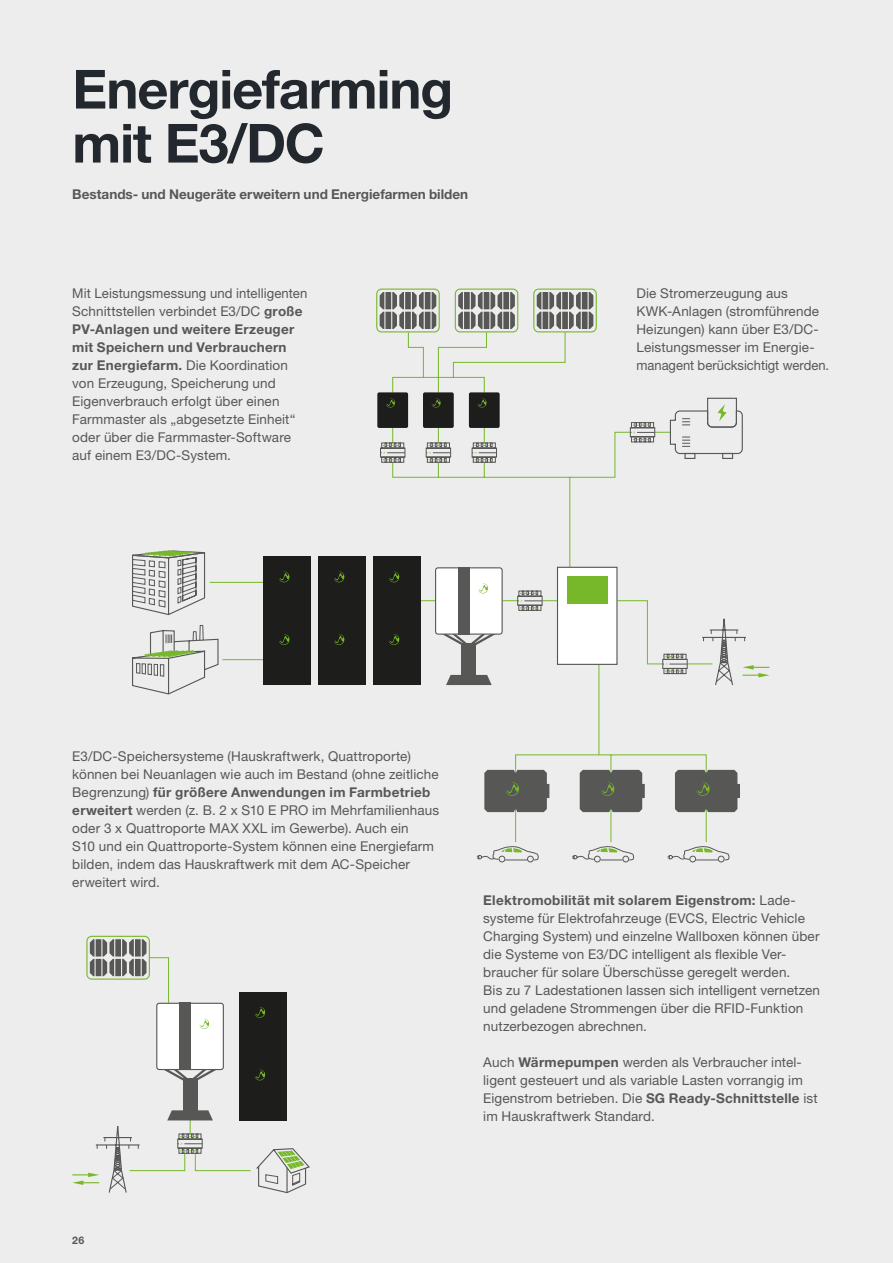
<style>
.page{position:relative;width:893px;height:1263px;background:#ededed}
.page>*{position:absolute;margin:0;border:0;box-sizing:border-box;transform-origin:0 0}
.e3dc_Headline_48pt_4{font:700 54px/54px "Helvetica Neue LT Pro";letter-spacing:-.02em;color:#22282e}
.e3dc_Copy_text_9pt_1{font:13.5px/18px "Helvetica Neue LT Pro";letter-spacing:.01em;color:#575756}
.e3dc_Subheadline_9pt{font:700 13.5px "Helvetica Neue LT Pro";color:#575756}
.t1{font:700 10.5px "Helvetica Neue LT Pro";color:#575756}
.s1{font-weight:700}
</style>
<div class="page">
<svg style="left:216px;top:332px;width:446px;height:353px"></svg>
<svg style="left:455px;top:289px;width:63px;height:43px"></svg>
<svg style="left:376px;top:289px;width:64px;height:43px"></svg>
<svg style="left:533px;top:289px;width:64px;height:43px"></svg>
<div style="left:377px;top:392px;width:31px;height:36px;background:#1d1d1b;border-radius:2px"></div>
<svg style="left:386px;top:398px;width:9px;height:10px"></svg>
<div style="left:423px;top:392px;width:31px;height:36px;background:#1d1d1b;border-radius:2px"></div>
<svg style="left:432px;top:398px;width:9px;height:10px"></svg>
<div style="left:469px;top:392px;width:31px;height:36px;background:#1d1d1b;border-radius:2px"></div>
<svg style="left:477px;top:398px;width:10px;height:10px"></svg>
<div style="left:373px;top:557px;width:47px;height:128px;background:#1d1d1b"></div>
<svg style="left:389px;top:571px;width:10px;height:11px"></svg>
<svg style="left:389px;top:634px;width:10px;height:11px"></svg>
<div style="left:318px;top:557px;width:48px;height:128px;background:#1d1d1b"></div>
<svg style="left:334px;top:571px;width:11px;height:11px"></svg>
<svg style="left:334px;top:634px;width:11px;height:11px"></svg>
<div style="left:263px;top:557px;width:48px;height:128px;background:#1d1d1b"></div>
<svg style="left:279px;top:571px;width:11px;height:11px"></svg>
<svg style="left:279px;top:634px;width:11px;height:11px"></svg>
<svg style="left:132px;top:625px;width:87px;height:70px"></svg>
<svg style="left:662px;top:397px;width:107px;height:289px"></svg>
<svg style="left:471px;top:442px;width:254px;height:312px"></svg>
<svg style="left:472px;top:443px;width:24px;height:20px"></svg>
<svg style="left:425px;top:442px;width:26px;height:21px"></svg>
<svg style="left:380px;top:442px;width:26px;height:21px"></svg>
<svg style="left:630px;top:422px;width:25px;height:21px"></svg>
<svg style="left:476px;top:754px;width:264px;height:108px"></svg>
<svg style="left:446px;top:675px;width:46px;height:10px"></svg>
<svg style="left:435px;top:567px;width:68px;height:84px"></svg>
<div style="left:462px;top:643px;width:14px;height:39px;background:#575756"></div>
<div style="left:557px;top:567px;width:60px;height:98px;background:#fff;border:1px solid #575756"></div>
<div style="left:567px;top:577px;width:41px;height:27px;background:#76b82a"></div>
<svg style="left:132px;top:550px;width:84px;height:65px"></svg>
<svg style="left:72px;top:1110px;width:238px;height:83px"></svg>
<svg style="left:86px;top:936px;width:138px;height:150px"></svg>
<div style="left:183px;top:1078px;width:14px;height:40px;background:#575756"></div>
<div style="left:239px;top:992px;width:47px;height:128px;background:#1d1d1b"></div>
<svg style="left:254px;top:1007px;width:11px;height:11px"></svg>
<svg style="left:254px;top:1069px;width:11px;height:11px"></svg>
<p class="e3dc_Headline_48pt_4" style="left:72px;top:61px;width:382px">Energiefarming mit E3/DC</p>
<p class="e3dc_Subheadline_9pt" style="left:72px;top:185px;width:397px">Bestands- und Neugeräte erweitern und Energiefarmen bilden</p>
<p class="e3dc_Copy_text_9pt_1" style="left:72px;top:283px;width:237px">Mit Leistungsmessung und intelligenten Schnittstellen verbindet E3/DC <span class="s1">große PV-Anlagen und weitere Erzeuger mit Speichern und Verbrauchern zur Energiefarm.</span> Die Koordination von Erzeugung, Speicherung und Eigenverbrauch erfolgt über einen Farmmaster als „abgesetzte Einheit“ oder über die Farmmaster-Software auf einem E3/DC-System.</p>
<p class="e3dc_Copy_text_9pt_1" style="left:636px;top:283px;width:194px">Die Stromerzeugung aus<br>KWK-Anlagen (stromführende<br>Heizungen) kann über E3/DC-<br>Leistungsmesser im Energie&shy;managent berücksichtigt werden.</p>
<p class="e3dc_Copy_text_9pt_1" style="left:72px;top:747px;width:368px">E3/DC-Speichersysteme (Hauskraftwerk, Quattroporte) können bei Neuanlagen wie auch im Bestand (ohne zeitliche Begrenzung) <span class="s1">für größere Anwendungen im Farmbetrieb erweitert</span> werden (z. B. 2 x S10 E PRO im Mehrfamilienhaus oder 3 x Quattroporte MAX XXL im Gewerbe). Auch ein<br>S10 und ein Quattroporte-System können eine Energiefarm bilden, indem das Hauskraftwerk mit dem AC-Speicher erweitert wird.</p>
<p class="e3dc_Copy_text_9pt_1" style="left:483px;top:891px;width:338px"><span class="s1">Elektromobilität mit solarem Eigenstrom:</span> Lade&shy;systeme für Elektrofahrzeuge (EVCS, Electric Vehicle Charging System) und einzelne Wallboxen können über die Systeme von E3/DC intelligent als flexible Ver&shy;braucher für solare Überschüsse geregelt werden.<br>Bis zu 7 Ladestationen lassen sich intelligent vernetzen und geladene Strommengen über die RFID-Funktion nutzerbezogen abrechnen.</p>
<p class="e3dc_Copy_text_9pt_1" style="left:483px;top:1053px;width:336px">Auch <span class="s1">Wärmepumpen</span> werden als Verbraucher intel&shy;ligent gesteuert und als variable Lasten vorrangig im Eigenstrom betrieben. Die <span class="s1">SG Ready-Schnittstelle</span> ist im Hauskraftwerk Standard.</p>
<p class="t1" style="left:72px;top:1233px;width:14px">26</p>
</div>
